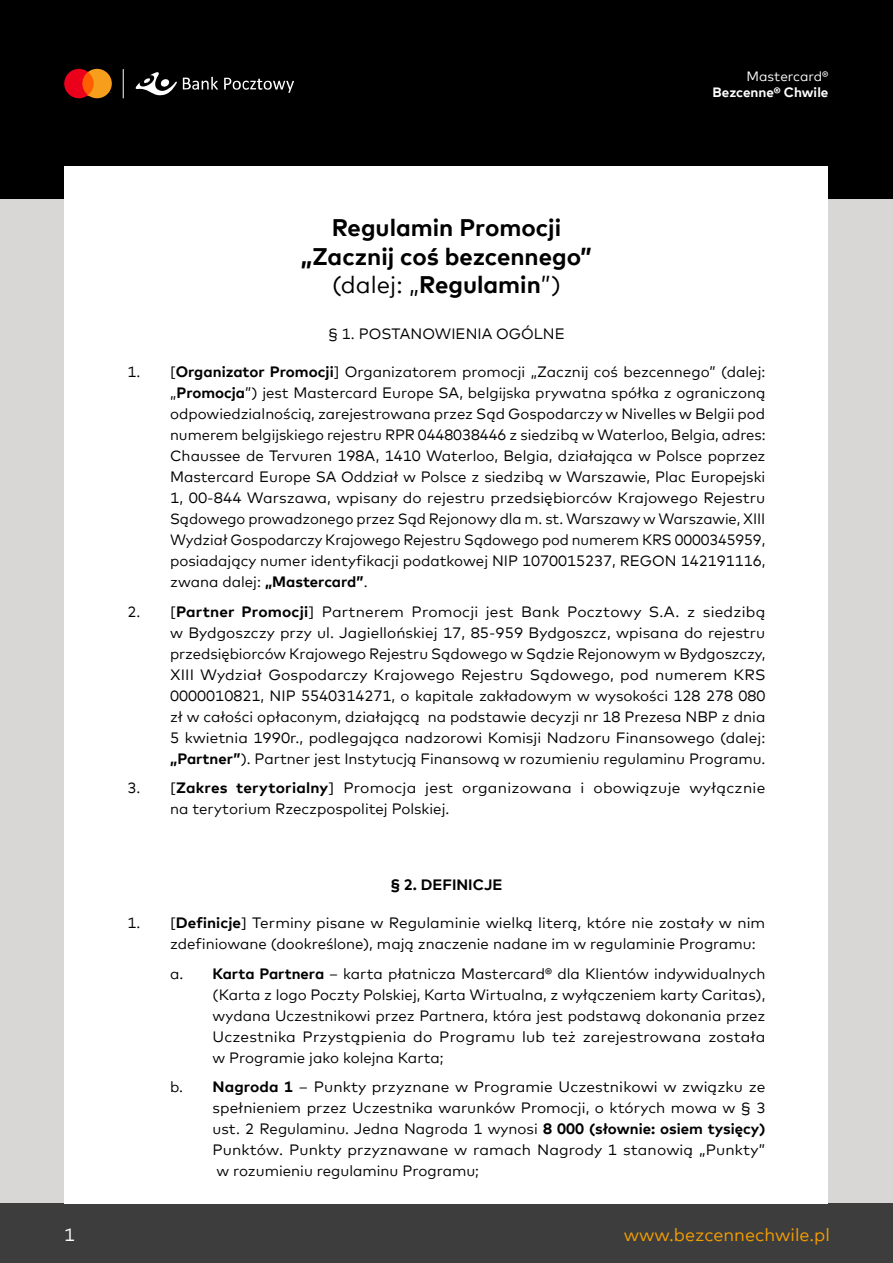
<style>
.page{position:relative;width:893px;height:1263px;background:#fff}
.page>*{position:absolute;margin:0;border:0;box-sizing:border-box;transform-origin:0 0}
.t1{font:700 24px/28.8px "Mark Offc For MC";color:#000;text-align:center}
.t2{font:24px "Mark Offc For MC";color:#000}
.t3{font:18px "Mark Offc For MC";color:#f59e00}
.t4{font:18px "Mark Offc For MC";color:#fff}
.Paragraph_number_-_bold{font:15px/21px "Mark Offc For MC";color:#000;text-align:justify}
.Paragraph_number_-_bold-2{font:700 15px "Mark Offc For MC";color:#000}
.t5{font:700 13.5px "Mark Offc For MC";color:#fff}
.t6{font:13.5px "Mark Offc For MC";color:#fff}
.s1{font-weight:700}
</style>
<div class="page">
<div style="left:0;top:132px;width:893px;height:1095px;background:#d9d6d6"></div>
<div style="left:0;top:1203px;width:893px;height:60px;background:#3d3d3d"></div>
<div style="left:0;top:0;width:893px;height:198px;background:#000"></div>
<svg style="left:64px;top:69px;width:48px;height:29px"></svg>
<svg style="left:123px;top:69px;width:1px;height:29px"></svg>
<svg style="left:183px;top:77px;width:35px;height:13px"></svg>
<svg style="left:224px;top:78px;width:70px;height:15px"></svg>
<svg style="left:135px;top:72px;width:42px;height:24px"></svg>
<div style="left:65px;top:167px;width:763px;height:1036px;background:#fff"></div>
<p class="t6" style="left:746px;top:66px;width:83px">Mastercard®</p>
<p class="t5" style="left:713px;top:82px;width:117px">Bezcenne® Chwile</p>
<p class="t1" style="left:301px;top:211px;width:293px">Regulamin Promocji „Zacznij coś bezcennego”</p>
<p class="t2" style="left:332px;top:267px;width:230px">(dalej: „<span class="s1">Regulamin</span>”)</p>
<p class="Paragraph_number_-_bold" style="left:328px;top:322px;width:238px">§ 1. POSTANOWIENIA OGÓLNE</p>
<p class="Paragraph_number_-_bold" style="left:170px;top:360px;width:597px;text-indent:-43px">1. [<span class="s1">Organizator Promocji</span>] Organizatorem promocji „Zacznij coś bezcennego” (dalej: „<span class="s1">Promocja</span>”) jest Mastercard Europe SA, belgijska prywatna spółka z ograniczoną odpowiedzialnością, zarejestrowana przez Sąd Gospodarczy w Nivelles w Belgii pod numerem belgijskiego rejestru RPR 0448038446 z siedzibą w Waterloo, Belgia, adres:<br>Chaussee de Tervuren 198A, 1410 Waterloo, Belgia, działająca w Polsce poprzez Mastercard Europe SA Oddział w Polsce z siedzibą w Warszawie, Plac Europejski 1, 00-844 Warszawa, wpisany do rejestru przedsiębiorców Krajowego Rejestru Sądowego prowadzonego przez Sąd Rejonowy dla m. st. Warszawy w Warszawie, XIII Wydział Gospodarczy Krajowego Rejestru Sądowego pod numerem KRS 0000345959, posiadający numer identyfikacji podatkowej NIP 1070015237, REGON 142191116, zwana dalej: <span class="s1">„Mastercard”</span>.</p>
<p class="Paragraph_number_-_bold" style="left:170px;top:600px;width:597px;text-indent:-43px">2. [<span class="s1">Partner Promocji</span>] Partnerem Promocji jest Bank Pocztowy S.A. z siedzibą w Bydgoszczy przy ul. Jagiellońskiej 17, 85-959 Bydgoszcz, wpisana do rejestru przedsiębiorców Krajowego Rejestru Sądowego w Sądzie Rejonowym w Bydgoszczy, XIII Wydział Gospodarczy Krajowego Rejestru Sądowego, pod numerem KRS 0000010821, NIP 5540314271, o kapitale zakładowym w wysokości 128 278 080 zł w całości opłaconym, działającą na podstawie decyzji nr 18 Prezesa NBP z dnia 5 kwietnia 1990r., podlegająca nadzorowi Komisji Nadzoru Finansowego (dalej: <span class="s1">„Partner”</span>). Partner jest Instytucją Finansową w rozumieniu regulaminu Programu.</p>
<p class="Paragraph_number_-_bold" style="left:170px;top:776px;width:597px;text-indent:-43px">3. [<span class="s1">Zakres terytorialny</span>] Promocja jest organizowana i obowiązuje wyłącznie na terytorium Rzeczpospolitej Polskiej.</p>
<p class="Paragraph_number_-_bold-2" style="left:390px;top:874px;width:114px">§ 2. DEFINICJE</p>
<p class="Paragraph_number_-_bold" style="left:170px;top:911px;width:597px;text-indent:-43px">1. [<span class="s1">Definicje</span>] Terminy pisane w Regulaminie wielką literą, które nie zostały w nim zdefiniowane (dookreślone), mają znaczenie nadane im w regulaminie Programu:</p>
<p class="Paragraph_number_-_bold" style="left:213px;top:962px;width:554px;text-indent:-43px">a. <span class="s1">Karta Partnera</span> – karta płatnicza Mastercard® dla Klientów indywidualnych (Karta z logo Poczty Polskiej, Karta Wirtualna, z wyłączeniem karty Caritas), wydana Uczestnikowi przez Partnera, która jest podstawą dokonania przez Uczestnika Przystąpienia do Programu lub też zarejestrowana została w Programie jako kolejna Karta;</p>
<p class="Paragraph_number_-_bold" style="left:213px;top:1075px;width:554px;text-indent:-43px">b. <span class="s1">Nagroda 1</span> – Punkty przyznane w Programie Uczestnikowi w związku ze spełnieniem przez Uczestnika warunków Promocji, o których mowa w § 3 ust. 2 Regulaminu. Jedna Nagroda 1 wynosi <span class="s1">8 000 (słownie: osiem tysięcy)<br></span>Punktów. Punkty przyznawane w ramach Nagrody 1 stanowią „Punkty” w rozumieniu regulaminu Programu;</p>
<p class="t4" style="left:64px;top:1221px;width:12px">1</p>
<p class="t3" style="left:624px;top:1221px;width:208px">www.bezcennechwile.pl</p>
</div>
